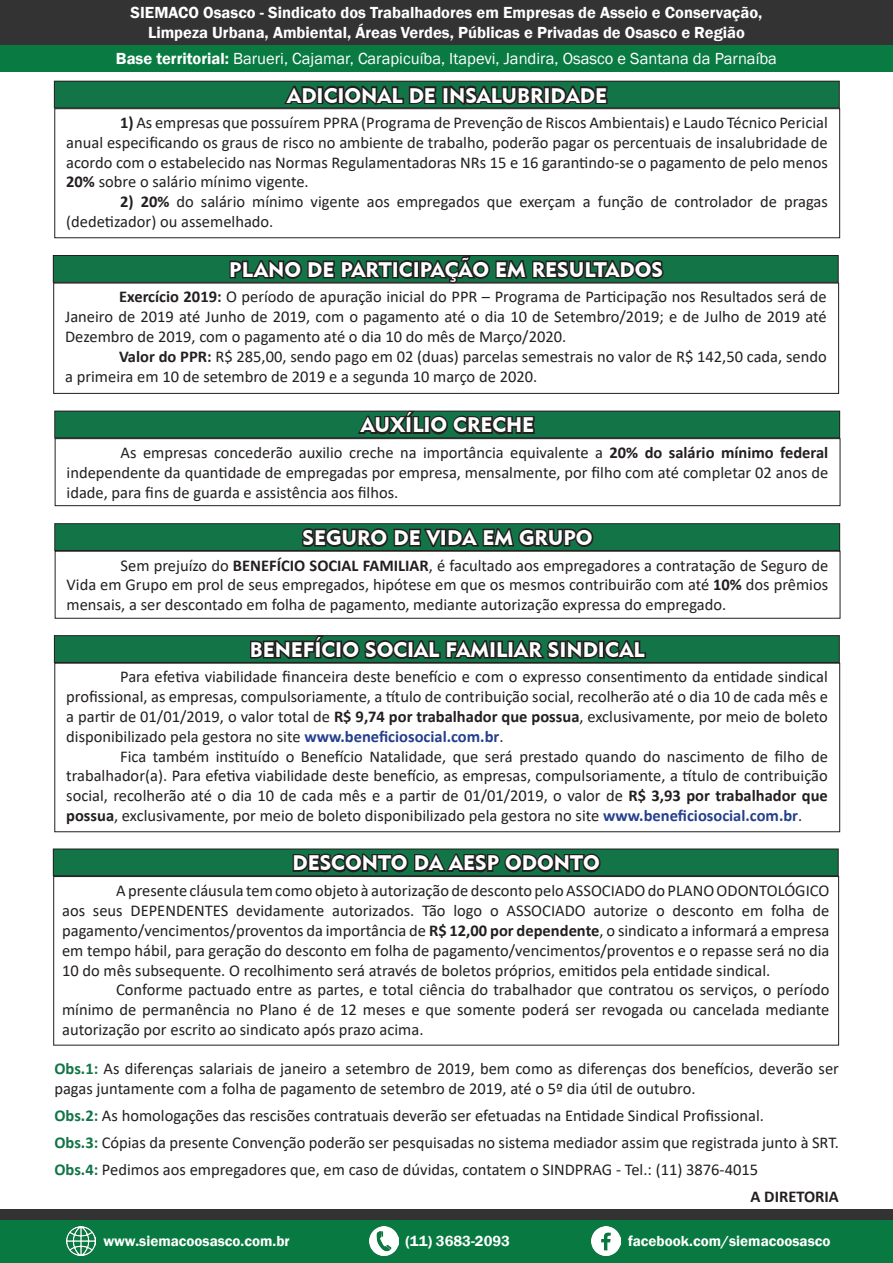
<style>
.page{position:relative;width:893px;height:1263px;background:#fff}
.page>*{position:absolute;margin:0;border:0;box-sizing:border-box;transform-origin:0 0}
.t1{font:21px "Geometric 415 BT Black A";color:#fff}
.t2{font:16.5px/19.8px "Calibri";color:#231f20;text-align:justify}
.t3{font:600 16.5px "Franklin Gothic";color:#fff}
.t4{font:16.5px "Franklin Gothic";color:#fff}
.t5{font:700 16.5px "Calibri";color:#231f20}
.t6{font:600 15px "Franklin Gothic";color:#fff}
.s1{font-weight:600}
.s2{font-weight:700}
.s3{font-weight:700;color:#253f8e}
.s4{font-weight:700;color:#137547}
</style>
<div class="page">
<div style="left:0;top:1209px;width:893px;height:35px;background:#333"></div>
<div style="left:0;top:1221px;width:893px;height:42px;background:#087941"></div>
<img style="left:67px;top:1227px;width:29px;height:29px">
<img style="left:591px;top:1227px;width:29px;height:29px">
<img style="left:369px;top:1227px;width:29px;height:29px">
<div style="left:0;top:28px;width:893px;height:44px;background:#097a42"></div>
<div style="left:0;top:0;width:893px;height:45px;background:#333"></div>
<div style="left:54px;top:108px;width:786px;height:130px;border:1px solid #231f20"></div>
<div style="left:54px;top:81px;width:785px;height:27px;background:#137547"></div>
<div style="left:54px;top:81px;width:786px;height:27px;border:1px solid #231f20"></div>
<svg style="left:282px;top:85px;width:156px;height:22px"></svg>
<div style="left:442px;top:86px;width:7px;height:18px;border:3px solid #231f20"></div>
<svg style="left:448px;top:85px;width:161px;height:22px"></svg>
<div style="left:53px;top:283px;width:786px;height:111px;border:1px solid #231f20"></div>
<div style="left:53px;top:255px;width:785px;height:27px;background:#137547"></div>
<div style="left:53px;top:255px;width:786px;height:28px;border:1px solid #231f20"></div>
<svg style="left:228px;top:255px;width:438px;height:30px"></svg>
<div style="left:55px;top:438px;width:785px;height:68px;border:1px solid #231f20"></div>
<div style="left:55px;top:411px;width:785px;height:27px;background:#137547"></div>
<div style="left:54px;top:411px;width:786px;height:27px;border:1px solid #231f20"></div>
<svg style="left:355px;top:410px;width:181px;height:27px"></svg>
<div style="left:55px;top:551px;width:785px;height:68px;border:1px solid #231f20"></div>
<div style="left:55px;top:524px;width:785px;height:26px;background:#137547"></div>
<div style="left:54px;top:523px;width:786px;height:28px;border:1px solid #231f20"></div>
<svg style="left:302px;top:528px;width:292px;height:20px"></svg>
<div style="left:54px;top:663px;width:786px;height:169px;border:1px solid #231f20"></div>
<div style="left:54px;top:636px;width:785px;height:26px;background:#137547"></div>
<div style="left:54px;top:635px;width:786px;height:28px;border:1px solid #231f20"></div>
<svg style="left:248px;top:635px;width:400px;height:24px"></svg>
<div style="left:53px;top:876px;width:786px;height:169px;border:1px solid #231f20"></div>
<div style="left:53px;top:849px;width:785px;height:27px;background:#137547"></div>
<div style="left:53px;top:849px;width:786px;height:27px;border:1px solid #231f20"></div>
<svg style="left:291px;top:853px;width:312px;height:22px"></svg>
<p class="t3" style="left:131px;top:2px;width:633px">SIEMACO Osasco - Sindicato dos Trabalhadores em Empresas de Asseio e Conservação,</p>
<p class="t3" style="left:148px;top:22px;width:598px">Limpeza Urbana, Ambiental, Áreas Verdes, Públicas e Privadas de Osasco e Região</p>
<p class="t4" style="left:116px;top:48px;width:663px"><span class="s1">Base territorial:</span> Barueri, Cajamar, Carapicuíba, Itapevi, Jandira, Osasco e Santana da Parnaíba</p>
<p class="t1" style="left:287px;top:82px;width:321px">ADICIONAL DE INSALUBRIDADE</p>
<p class="t2" style="left:66px;top:112px;width:763px;text-indent:54px"><span class="s2">1)</span> As empresas que possuírem PPRA (Programa de Prevenção de Riscos Ambientais) e Laudo Técnico Pericial anual especificando os graus de risco no ambiente de trabalho, poderão pagar os percentuais de insalubridade de acordo com o estabelecido nas Normas Regulamentadoras NRs 15 e 16 garantindo-se o pagamento de pelo menos <span class="s2">20%</span> sobre o salário mínimo vigente.</p>
<p class="t2" style="left:66px;top:191px;width:763px;text-indent:54px"><span class="s2">2) 20%</span> do salário mínimo vigente aos empregados que exerçam a função de controlador de pragas (dedetizador) ou assemelhado.</p>
<p class="t1" style="left:229px;top:257px;width:435px">PLANO DE PARTICIPAÇÃO EM RESULTADOS</p>
<p class="t2" style="left:65px;top:287px;width:763px;text-indent:54px"><span class="s2">Exercício 2019:</span> O período de apuração inicial do PPR – Programa de Participação nos Resultados será de Janeiro de 2019 até Junho de 2019, com o pagamento até o dia 10 de Setembro/2019; e de Julho de 2019 até Dezembro de 2019, com o pagamento até o dia 10 do mês de Março/2020.</p>
<p class="t2" style="left:65px;top:346px;width:763px;text-indent:54px"><span class="s2">Valor do PPR:</span> R$ 285,00, sendo pago em 02 (duas) parcelas semestrais no valor de R$ 142,50 cada, sendo a primeira em 10 de setembro de 2019 e a segunda 10 março de 2020.</p>
<p class="t1" style="left:361px;top:412px;width:175px">AUXÍLIO CRECHE</p>
<p class="t2" style="left:67px;top:442px;width:763px;text-indent:54px">As empresas concederão auxilio creche na importância equivalente a <span class="s2">20% do salário mínimo federal </span>independente da quantidade de empregadas por empresa, mensalmente, por filho com até completar 02 anos de idade, para fins de guarda e assistência aos filhos.</p>
<p class="t1" style="left:302px;top:525px;width:292px">SEGURO DE VIDA EM GRUPO</p>
<p class="t2" style="left:67px;top:555px;width:763px;text-indent:54px">Sem prejuízo do <span class="s2">BENEFÍCIO SOCIAL FAMILIAR</span>, é facultado aos empregadores a contratação de Seguro de Vida em Grupo em prol de seus empregados, hipótese em que os mesmos contribuirão com até <span class="s2">10%</span> dos prêmios mensais, a ser descontado em folha de pagamento, mediante autorização expressa do empregado.</p>
<p class="t1" style="left:250px;top:637px;width:396px">BENEFÍCIO SOCIAL FAMILIAR SINDICAL</p>
<p class="t2" style="left:66px;top:667px;width:763px;text-indent:54px">Para efetiva viabilidade financeira deste benefício e com o expresso consentimento da entidade sindical profissional, as empresas, compulsoriamente, a título de contribuição social, recolherão até o dia 10 de cada mês e a partir de 01/01/2019, o valor total de <span class="s2">R$ 9,74 por trabalhador que possua</span>, exclusivamente, por meio de boleto disponibilizado pela gestora no site <span class="s3">www.beneficiosocial.com.br</span>.</p>
<p class="t2" style="left:66px;top:746px;width:763px;text-indent:54px">Fica também instituído o Benefício Natalidade, que será prestado quando do nascimento de filho de trabalhador(a). Para efetiva viabilidade deste benefício, as empresas, compulsoriamente, a título de contribuição social, recolherão até o dia 10 de cada mês e a partir de 01/01/2019, o valor de <span class="s2">R$ 3,93 por trabalhador que possua</span>, exclusivamente, por meio de boleto disponibilizado pela gestora no site <span class="s3">www.beneficiosocial.com.br</span>.</p>
<p class="t1" style="left:292px;top:850px;width:309px">DESCONTO DA AESP ODONTO</p>
<p class="t2" style="left:62px;top:881px;width:769px;text-indent:54px">A presente cláusula tem como objeto à autorização de desconto pelo ASSOCIADO do PLANO ODONTOLÓGICO aos seus DEPENDENTES devidamente autorizados. Tão logo o ASSOCIADO autorize o desconto em folha de pagamento/vencimentos/proventos da importância de <span class="s2">R$ 12,00 por dependente</span>, o sindicato a informará a empresa em tempo hábil, para geração do desconto em folha de pagamento/vencimentos/proventos e o repasse será no dia 10 do mês subsequente. O recolhimento será através de boletos próprios, emitidos pela entidade sindical.</p>
<p class="t2" style="left:62px;top:980px;width:769px;text-indent:54px">Conforme pactuado entre as partes, e total ciência do trabalhador que contratou os serviços, o período mínimo de permanência no Plano é de 12 meses e que somente poderá ser revogada ou cancelada mediante autorização por escrito ao sindicato após prazo acima.</p>
<p class="t2" style="left:54px;top:1058px;width:786px"><span class="s4">Obs.1:</span> As diferenças salariais de janeiro a setembro de 2019, bem como as diferenças dos benefícios, deverão ser pagas juntamente com a folha de pagamento de setembro de 2019, até o 5º dia útil de outubro.</p>
<p class="t2" style="left:54px;top:1105px;width:711px"><span class="s4">Obs.2:</span> As homologações das rescisões contratuais deverão ser efetuadas na Entidade Sindical Profissional.</p>
<p class="t2" style="left:54px;top:1132px;width:786px"><span class="s4">Obs.3:</span> Cópias da presente Convenção poderão ser pesquisadas no sistema mediador assim que registrada junto à SRT.</p>
<p class="t2" style="left:54px;top:1159px;width:705px"><span class="s4">Obs.4:</span> Pedimos aos empregadores que, em caso de dúvidas, contatem o SINDPRAG - Tel.: (11) 3876-4015</p>
<p class="t5" style="left:750px;top:1185px;width:90px">A DIRETORIA</p>
<p class="t6" style="left:103px;top:1232px;width:188px">www.siemacoosasco.com.br</p>
<p class="t6" style="left:406px;top:1232px;width:106px">(11) 3683-2093</p>
<p class="t6" style="left:628px;top:1232px;width:204px">facebook.com/siemacoosasco</p>
</div>
